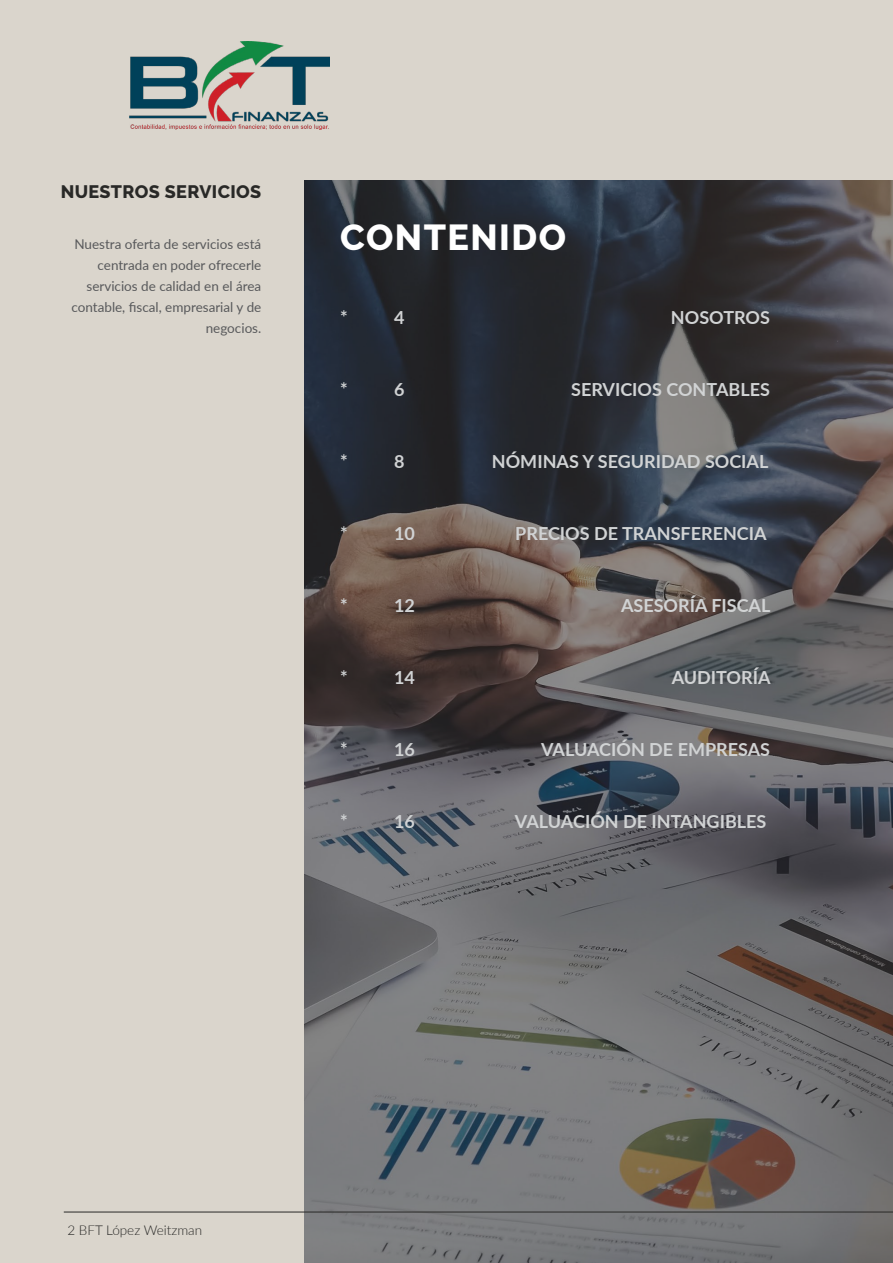
<style>
.page{position:relative;width:893px;height:1263px;background:#dad5cc}
.page>*{position:absolute;margin:0;border:0;box-sizing:border-box;transform-origin:0 0}
.t1{font:800 36px "Raleway";letter-spacing:.04em;color:#fff}
.t2{font:700 18px "Lato";color:#d1d3d4}
.t3{font:800 18px "Raleway";letter-spacing:.02em;color:#292927}
.t4{font:13.5px/21px "Lato";color:#58595b;text-align:right}
.t5{font:300 13.5px "Lato";color:#292927}
</style>
<div class="page">
<img style="left:129px;top:41px;width:201px;height:88px">
<img style="left:305px;top:181px;width:588px;height:1082px">
<hr style="left:64px;top:1212px;width:829px;height:1px;background:#292927">
<p class="t3" style="left:61px;top:181px;width:202px">NUESTROS SERVICIOS</p>
<p class="t4" style="left:71px;top:233px;width:191px">Nuestra oferta de servicios está centrada en poder ofrecerle servicios de calidad en el área contable, fiscal, empresarial y de negocios.</p>
<h1 class="t1" style="left:340px;top:217px;width:227px">CONTENIDO</h1>
<p class="t2" style="left:340px;top:304px;width:9px">*</p>
<p class="t2" style="left:394px;top:304px;width:12px">4</p>
<p class="t2" style="left:671px;top:304px;width:100px">NOSOTROS</p>
<p class="t2" style="left:340px;top:376px;width:9px">*</p>
<p class="t2" style="left:394px;top:376px;width:12px">6</p>
<p class="t2" style="left:571px;top:376px;width:200px">SERVICIOS CONTABLES</p>
<p class="t2" style="left:340px;top:448px;width:9px">*</p>
<p class="t2" style="left:394px;top:448px;width:12px">8</p>
<p class="t2" style="left:492px;top:448px;width:278px">NÓMINAS Y SEGURIDAD SOCIAL</p>
<p class="t2" style="left:340px;top:520px;width:9px">*</p>
<p class="t2" style="left:394px;top:520px;width:22px">10</p>
<p class="t2" style="left:515px;top:520px;width:253px">PRECIOS DE TRANSFERENCIA</p>
<p class="t2" style="left:340px;top:592px;width:9px">*</p>
<p class="t2" style="left:394px;top:592px;width:22px">12</p>
<p class="t2" style="left:621px;top:592px;width:151px">ASESORÍA FISCAL</p>
<p class="t2" style="left:340px;top:664px;width:9px">*</p>
<p class="t2" style="left:394px;top:664px;width:22px">14</p>
<p class="t2" style="left:672px;top:664px;width:100px">AUDITORÍA</p>
<p class="t2" style="left:340px;top:736px;width:9px">*</p>
<p class="t2" style="left:394px;top:736px;width:22px">16</p>
<p class="t2" style="left:541px;top:736px;width:230px">VALUACIÓN DE EMPRESAS</p>
<p class="t2" style="left:340px;top:808px;width:9px">*</p>
<p class="t2" style="left:394px;top:808px;width:22px">16</p>
<p class="t2" style="left:515px;top:808px;width:253px">VALUACIÓN DE INTANGIBLES</p>
<p class="t5" style="left:67px;top:1220px;width:136px">2 BFT López Weitzman</p>
</div>
